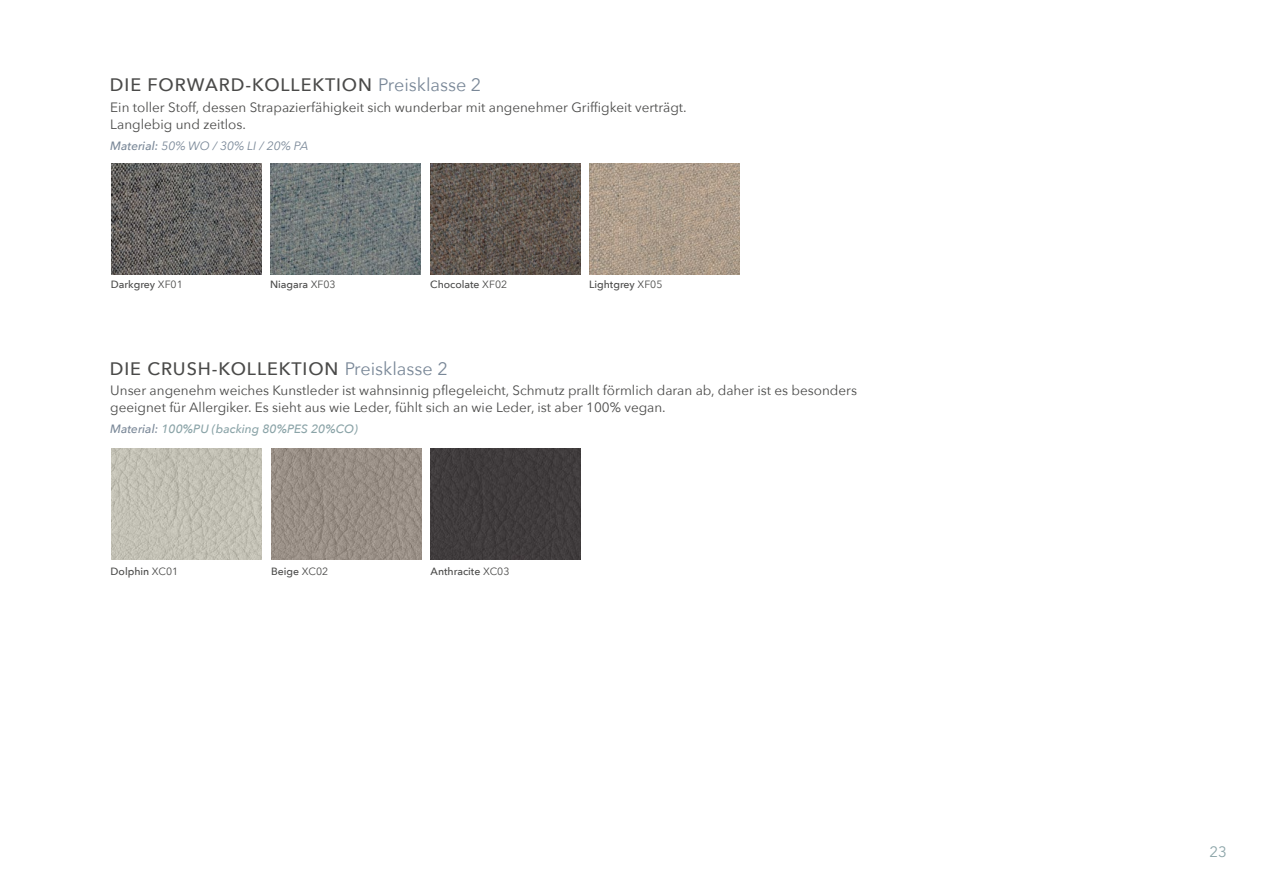
<style>
.page{position:relative;width:1262px;height:892px;background:#fff}
.page>*{position:absolute;margin:0;border:0;box-sizing:border-box;transform-origin:0 0}
.t1{font:500 18px "Avenir Next";letter-spacing:.05em;color:#4a4a49}
.t2{font:15px "Avenir Next";color:#8ba4a8}
.t3{font:13.5px/16.5px "Avenir Next";color:#4a4a49}
.t4{font:italic 500 12px "Avenir Next";color:#8ba4a8}
.t5{font:italic 12px "Avenir Next";color:#7a8898}
.t6{font:500 10.5px "Avenir Next";color:#4a4a49}
.s1{font-weight:400;color:#7a8898}
.s2{font-weight:500}
.s3{font-weight:400}
.s4{color:#7a8898}
</style>
<div class="page">
<img style="left:112px;top:163px;width:150px;height:111px">
<img style="left:112px;top:448px;width:150px;height:111px">
<img style="left:430px;top:163px;width:150px;height:111px">
<img style="left:271px;top:163px;width:150px;height:111px">
<img style="left:271px;top:448px;width:150px;height:111px">
<div style="left:431px;top:448px;width:149px;height:111px;background:#403c3d"></div>
<img style="left:590px;top:163px;width:150px;height:111px">
<h1 class="t1" style="left:110px;top:70px;width:373px">DIE FORWARD-KOLLEKTION <span class="s1">Preisklasse 2</span></h1>
<p class="t3" style="left:110px;top:99px;width:578px">Ein toller Stoff, dessen Strapazierfähigkeit sich wunderbar mit angenehmer Griffigkeit verträgt.<br>Langlebig und zeitlos.</p>
<p class="t5" style="left:110px;top:135px;width:200px"><span class="s2">Material:</span> 50% WO / 30% LI / 20% PA</p>
<p class="t6" style="left:111px;top:275px;width:74px">Darkgrey <span class="s3">XF01</span></p>
<p class="t6" style="left:270px;top:275px;width:67px">Niagara <span class="s3">XF03</span></p>
<p class="t6" style="left:430px;top:275px;width:78px">Chocolate <span class="s3">XF02</span></p>
<p class="t6" style="left:589px;top:275px;width:75px">Lightgrey <span class="s3">XF05</span></p>
<h1 class="t1" style="left:110px;top:353px;width:339px">DIE CRUSH-KOLLEKTION <span class="s1">Preisklasse 2</span></h1>
<p class="t3" style="left:110px;top:381px;width:748px">Unser angenehm weiches Kunstleder ist wahnsinnig pflegeleicht, Schmutz prallt förmlich daran ab, daher ist es besonders geeignet für Allergiker. Es sieht aus wie Leder, fühlt sich an wie Leder, ist aber 100% vegan.</p>
<p class="t4" style="left:110px;top:418px;width:249px"><span class="s4">Material:</span> 100%PU (backing 80%PES 20%CO)</p>
<p class="t6" style="left:111px;top:561px;width:69px">Dolphin <span class="s3">XC01</span></p>
<p class="t6" style="left:271px;top:561px;width:59px">Beige <span class="s3">XC02</span></p>
<p class="t6" style="left:431px;top:561px;width:80px">Anthracite <span class="s3">XC03</span></p>
<p class="t2" style="left:1209px;top:838px;width:19px">23</p>
</div>
